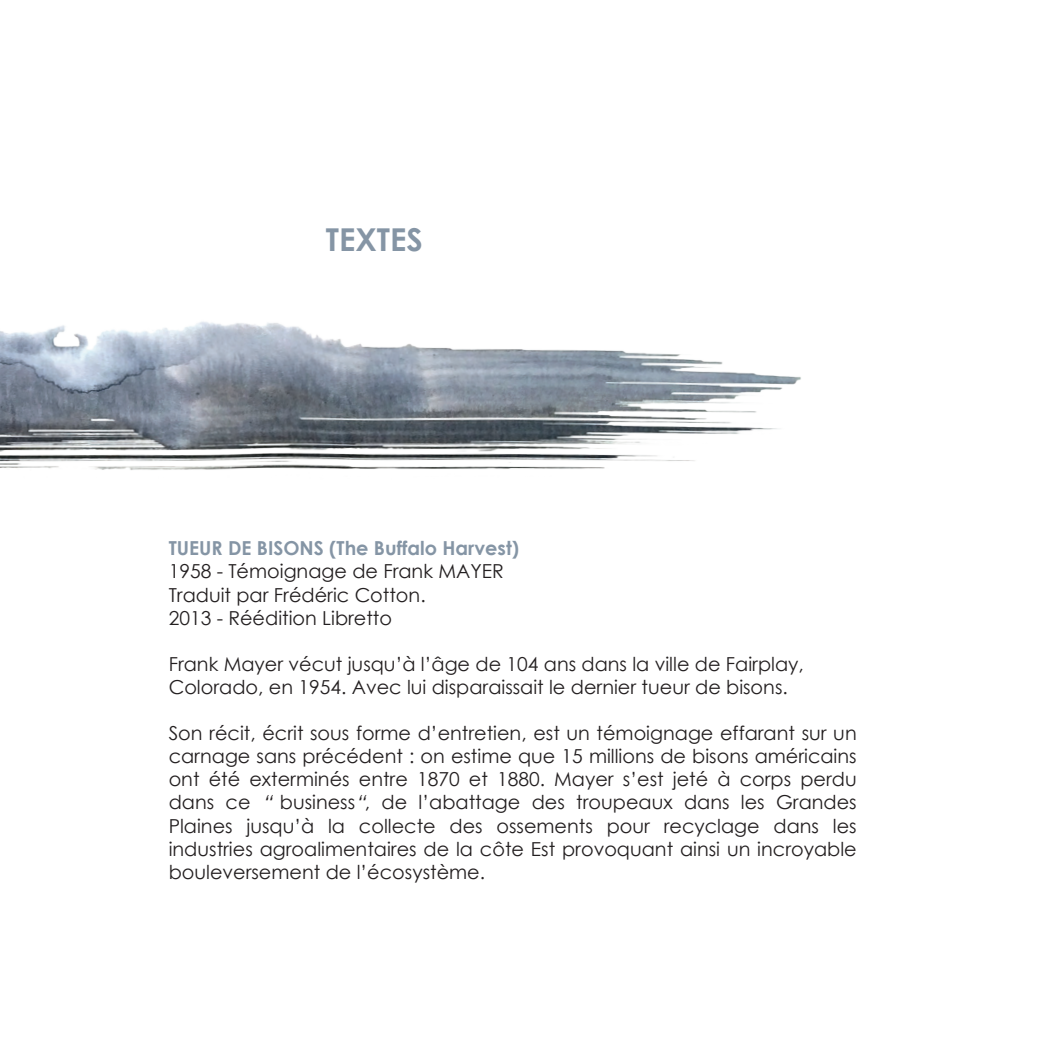
<style>
.page{position:relative;width:1042px;height:1042px;background:#fff}
.page>*{position:absolute;margin:0;border:0;box-sizing:border-box;transform-origin:0 0}
.t1{font:700 31.5px "Century Gothic";color:#8595a5}
.t2{font:19.25px/23.1px "Century Gothic";color:#231f20}
.t3{font:700 19.25px "Century Gothic";color:#8595a5}
.s1{font-style:italic}
</style>
<div class="page">
<img style="left:0;top:321px;width:801px;height:149px">
<h1 class="t1" style="left:326px;top:216px;width:99px">TEXTES</h1>
<p class="t3" style="left:169px;top:534px;width:352px">TUEUR DE BISONS (The Buffalo Harvest)</p>
<p class="t2" style="left:169px;top:559px;width:336px">1958 - Témoignage de Frank MAYER<br>Traduit par Frédéric Cotton.<br>2013 - Réédition Libretto</p>
<p class="t2" style="left:169px;top:652px;width:636px">Frank Mayer vécut jusqu’à l’âge de 104 ans dans la ville de Fairplay,<br>Colorado, en 1954. Avec lui disparaissait le dernier tueur de bisons.</p>
<p class="t2" style="left:169px;top:721px;width:689px;text-align:justify">Son récit, écrit sous forme d’entretien, est un témoignage effarant sur un carnage sans précédent : on estime que 15 millions de bisons américains ont été exterminés entre 1870 et 1880. Mayer s’est jeté à corps perdu dans ce <span class="s1">“</span> business<span class="s1">“</span>, de l’abattage des troupeaux dans les Grandes Plaines jusqu’à la collecte des ossements pour recyclage dans les industries agroalimentaires de la côte Est provoquant ainsi un incroyable bouleversement de l’écosystème.</p>
</div>
